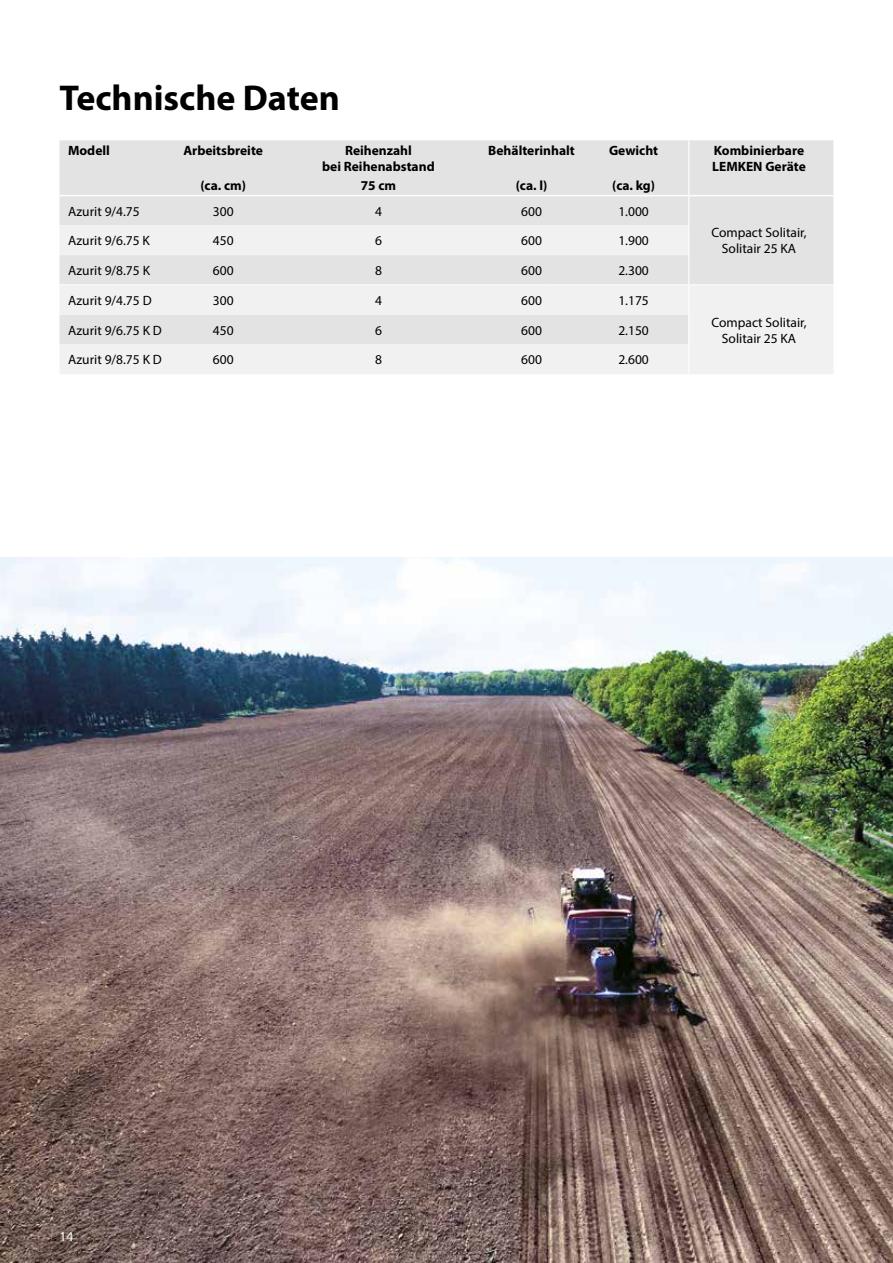
<style>
.page{position:relative;width:893px;height:1263px;background:#fff}
.page>*{position:absolute;margin:0;border:0;box-sizing:border-box;transform-origin:0 0}
.t1{font:700 36px "Myriad Pro";color:#000}
.t2{font:13.5px/16.2px "Myriad Pro";color:#000;text-align:center}
.t3{font:700 13.5px/16.2px "Myriad Pro";color:#000;text-align:center}
.t4{font:13.5px "Myriad Pro";color:#fff}
</style>
<div class="page">
<div style="left:60px;top:140px;width:773px;height:85px;background:#e3e3e3"></div>
<svg style="left:60px;top:225px;width:773px;height:149px;fill:#f1f1f1"></svg>
<hr style="left:60px;top:195px;width:340px;height:1px;background:#fff">
<hr style="left:400px;top:195px;width:144px;height:1px;background:#fff">
<hr style="left:544px;top:195px;width:144px;height:1px;background:#fff">
<hr style="left:689px;top:195px;width:144px;height:1px;background:#fff">
<hr style="left:689px;top:284px;width:144px;height:1px;background:#fff">
<hr style="left:60px;top:284px;width:340px;height:1px;background:#fff">
<hr style="left:400px;top:284px;width:144px;height:1px;background:#fff">
<hr style="left:544px;top:284px;width:145px;height:1px;background:#fff">
<hr style="left:688px;top:140px;width:1px;height:34px;background:#fff">
<svg style="left:688px;top:174px;width:1px;height:51px"></svg>
<hr style="left:688px;top:225px;width:1px;height:30px;background:#fff">
<svg style="left:688px;top:255px;width:1px;height:29px"></svg>
<hr style="left:688px;top:285px;width:1px;height:30px;background:#fff">
<svg style="left:688px;top:315px;width:1px;height:29px"></svg>
<hr style="left:688px;top:344px;width:1px;height:30px;background:#fff">
<img style="left:0;top:557px;width:893px;height:706px">
<h1 class="t1" style="left:60px;top:74px;width:282px">Technische Daten</h1>
<p class="t3" style="left:68px;top:142px;width:43px">Modell</p>
<p class="t3" style="left:183px;top:142px;width:81px">Arbeitsbreite</p>
<p class="t3" style="left:322px;top:142px;width:114px">Reihenzahl<br>bei Reihenabstand</p>
<p class="t3" style="left:488px;top:142px;width:88px">Behälterinhalt</p>
<p class="t3" style="left:609px;top:142px;width:51px">Gewicht</p>
<p class="t3" style="left:712px;top:142px;width:95px;text-align:left">Kombinierbare<br>LEMKEN Geräte</p>
<p class="t3" style="left:200px;top:177px;width:47px">(ca. cm)</p>
<p class="t3" style="left:361px;top:177px;width:37px">75 cm</p>
<p class="t3" style="left:516px;top:177px;width:33px">(ca. l)</p>
<p class="t3" style="left:612px;top:177px;width:45px">(ca. kg)</p>
<p class="t2" style="left:68px;top:203px;width:73px">Azurit 9/4.75</p>
<p class="t2" style="left:213px;top:203px;width:22px">300</p>
<p class="t2" style="left:375px;top:203px;width:8px">4</p>
<p class="t2" style="left:521px;top:203px;width:22px">600</p>
<p class="t2" style="left:618px;top:203px;width:32px">1.000</p>
<p class="t2" style="left:711px;top:224px;width:97px">Compact Solitair,<br>Solitair 25 KA</p>
<p class="t2" style="left:68px;top:232px;width:83px">Azurit 9/6.75 K</p>
<p class="t2" style="left:213px;top:232px;width:22px">450</p>
<p class="t2" style="left:375px;top:232px;width:8px">6</p>
<p class="t2" style="left:521px;top:232px;width:22px">600</p>
<p class="t2" style="left:618px;top:232px;width:32px">1.900</p>
<p class="t2" style="left:68px;top:262px;width:83px">Azurit 9/8.75 K</p>
<p class="t2" style="left:213px;top:262px;width:22px">600</p>
<p class="t2" style="left:375px;top:262px;width:8px">8</p>
<p class="t2" style="left:521px;top:262px;width:22px">600</p>
<p class="t2" style="left:618px;top:262px;width:32px">2.300</p>
<p class="t2" style="left:68px;top:292px;width:85px">Azurit 9/4.75 D</p>
<p class="t2" style="left:213px;top:292px;width:22px">300</p>
<p class="t2" style="left:375px;top:292px;width:8px">4</p>
<p class="t2" style="left:521px;top:292px;width:22px">600</p>
<p class="t2" style="left:618px;top:292px;width:32px">1.175</p>
<p class="t2" style="left:68px;top:322px;width:95px">Azurit 9/6.75 K D</p>
<p class="t2" style="left:213px;top:322px;width:22px">450</p>
<p class="t2" style="left:375px;top:322px;width:8px">6</p>
<p class="t2" style="left:521px;top:322px;width:22px">600</p>
<p class="t2" style="left:618px;top:322px;width:32px">2.150</p>
<p class="t2" style="left:68px;top:352px;width:95px">Azurit 9/8.75 K D</p>
<p class="t2" style="left:213px;top:352px;width:22px">600</p>
<p class="t2" style="left:375px;top:352px;width:8px">8</p>
<p class="t2" style="left:521px;top:352px;width:22px">600</p>
<p class="t2" style="left:618px;top:352px;width:32px">2.600</p>
<p class="t2" style="left:711px;top:314px;width:97px">Compact Solitair,<br>Solitair 25 KA</p>
<p class="t4" style="left:60px;top:1228px;width:15px">14</p>
</div>
